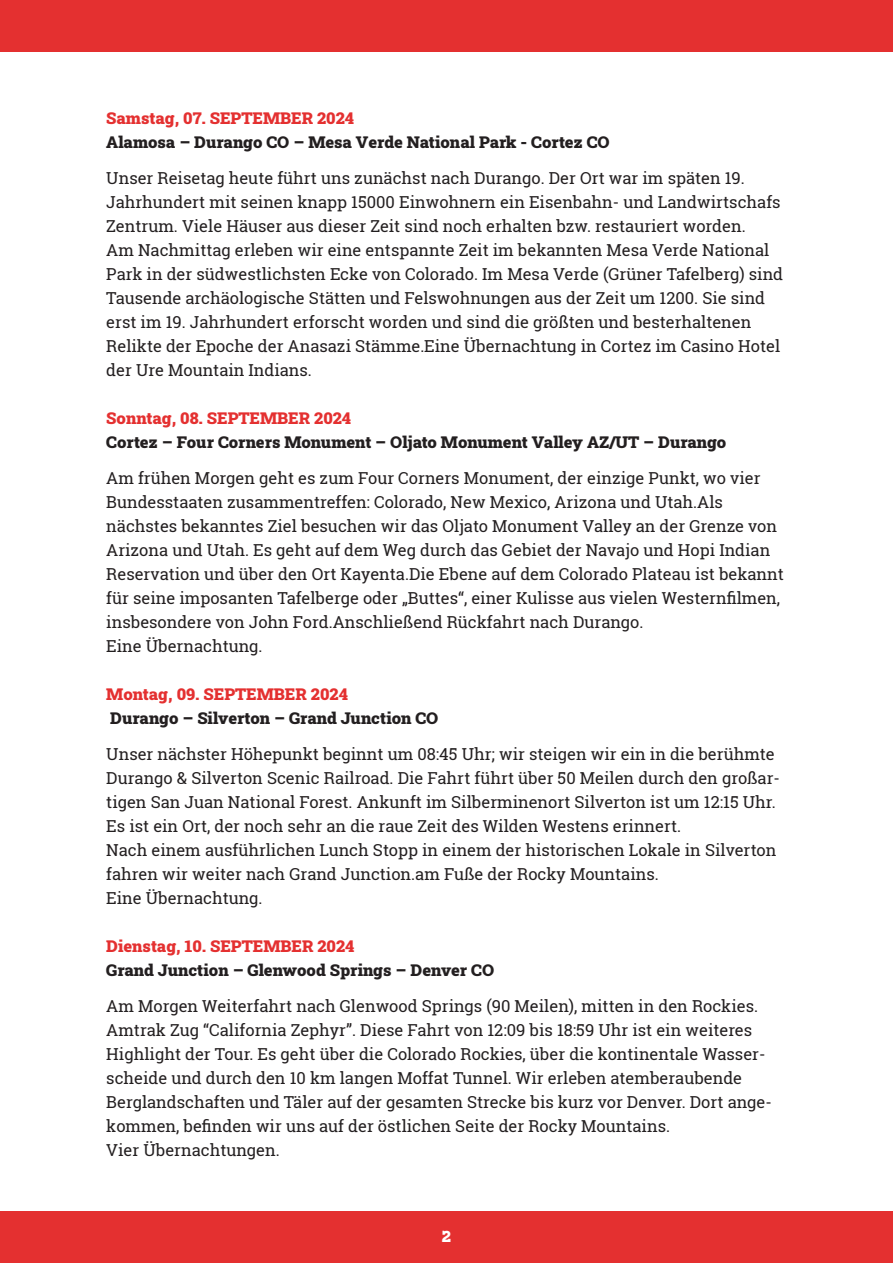
<style>
.page{position:relative;width:893px;height:1263px;background:#fff}
.page>*{position:absolute;margin:0;border:0;box-sizing:border-box;transform-origin:0 0}
.t1{font:16.5px/24px "Roboto Slab";color:#231f20}
.t2{font:900 16.5px "Roboto Slab";color:#231f20}
.t3{font:900 16.5px "Roboto Slab";color:#e43030}
.t4{font:15px "Faltige";color:#fff}
</style>
<div class="page">
<div style="left:0;top:1211px;width:893px;height:52px;background:#e43030"></div>
<div style="left:0;top:0;width:893px;height:51px;background:#e43030"></div>
<p class="t3" style="left:106px;top:106px;width:249px">Samstag, 07. SEPTEMBER 2024</p>
<p class="t2" style="left:106px;top:130px;width:505px">Alamosa – Durango CO – Mesa Verde National Park - Cortez CO</p>
<p class="t1" style="left:106px;top:165px;width:678px">Unser Reisetag heute führt uns zunächst nach Durango. Der Ort war im späten 19.<br>Jahrhundert mit seinen knapp 15000 Einwohnern ein Eisenbahn- und Landwirtschafs Zentrum. Viele Häuser aus dieser Zeit sind noch erhalten bzw. restauriert worden.<br>Am Nachmittag erleben wir eine entspannte Zeit im bekannten Mesa Verde National Park in der südwestlichsten Ecke von Colorado. Im Mesa Verde (Grüner Tafelberg) sind Tausende archäologische Stätten und Felswohnungen aus der Zeit um 1200. Sie sind erst im 19. Jahrhundert erforscht worden und sind die größten und besterhaltenen Relikte der Epoche der Anasazi Stämme.Eine Übernachtung in Cortez im Casino Hotel der Ure Mountain Indians.</p>
<p class="t3" style="left:106px;top:406px;width:246px">Sonntag, 08. SEPTEMBER 2024</p>
<p class="t2" style="left:106px;top:430px;width:622px">Cortez – Four Corners Monument – Oljato Monument Valley AZ/UT – Durango</p>
<p class="t1" style="left:106px;top:465px;width:679px">Am frühen Morgen geht es zum Four Corners Monument, der einzige Punkt, wo vier Bundesstaaten zusammentreffen: Colorado, New Mexico, Arizona und Utah.Als nächstes bekanntes Ziel besuchen wir das Oljato Monument Valley an der Grenze von Arizona und Utah. Es geht auf dem Weg durch das Gebiet der Navajo und Hopi Indian Reservation und über den Ort Kayenta.Die Ebene auf dem Colorado Plateau ist bekannt für seine imposanten Tafelberge oder „Buttes“, einer Kulisse aus vielen Westernfilmen, insbesondere von John Ford.Anschließend Rückfahrt nach Durango.</p>
<p class="t1" style="left:106px;top:633px;width:158px">Eine Übernachtung.</p>
<p class="t3" style="left:106px;top:682px;width:243px">Montag, 09. SEPTEMBER 2024</p>
<p class="t2" style="left:110px;top:706px;width:330px">Durango – Silverton – Grand Junction CO</p>
<p class="t1" style="left:106px;top:741px;width:675px">Unser nächster Höhepunkt beginnt um 08:45 Uhr; wir steigen wir ein in die berühmte Durango &amp; Silverton Scenic Railroad. Die Fahrt führt über 50 Meilen durch den großar&shy;tigen San Juan National Forest. Ankunft im Silberminenort Silverton ist um 12:15 Uhr.<br>Es ist ein Ort, der noch sehr an die raue Zeit des Wilden Westens erinnert.<br>Nach einem ausführlichen Lunch Stopp in einem der historischen Lokale in Silverton fahren wir weiter nach Grand Junction.am Fuße der Rocky Mountains.<br>Eine Übernachtung.</p>
<p class="t3" style="left:106px;top:934px;width:250px">Dienstag, 10. SEPTEMBER 2024</p>
<p class="t2" style="left:106px;top:958px;width:389px">Grand Junction – Glenwood Springs – Denver CO</p>
<p class="t1" style="left:106px;top:993px;width:667px">Am Morgen Weiterfahrt nach Glenwood Springs (90 Meilen), mitten in den Rockies.<br>Amtrak Zug “California Zephyr”. Diese Fahrt von 12:09 bis 18:59 Uhr ist ein weiteres Highlight der Tour. Es geht über die Colorado Rockies, über die kontinentale Wasser&shy;scheide und durch den 10 km langen Moffat Tunnel. Wir erleben atemberaubende Berglandschaften und Täler auf der gesamten Strecke bis kurz vor Denver. Dort ange&shy;kommen, befinden wir uns auf der östlichen Seite der Rocky Mountains.</p>
<p class="t1" style="left:106px;top:1137px;width:175px">Vier Übernachtungen.</p>
<p class="t4" style="left:442px;top:1226px;width:11px">2</p>
</div>
